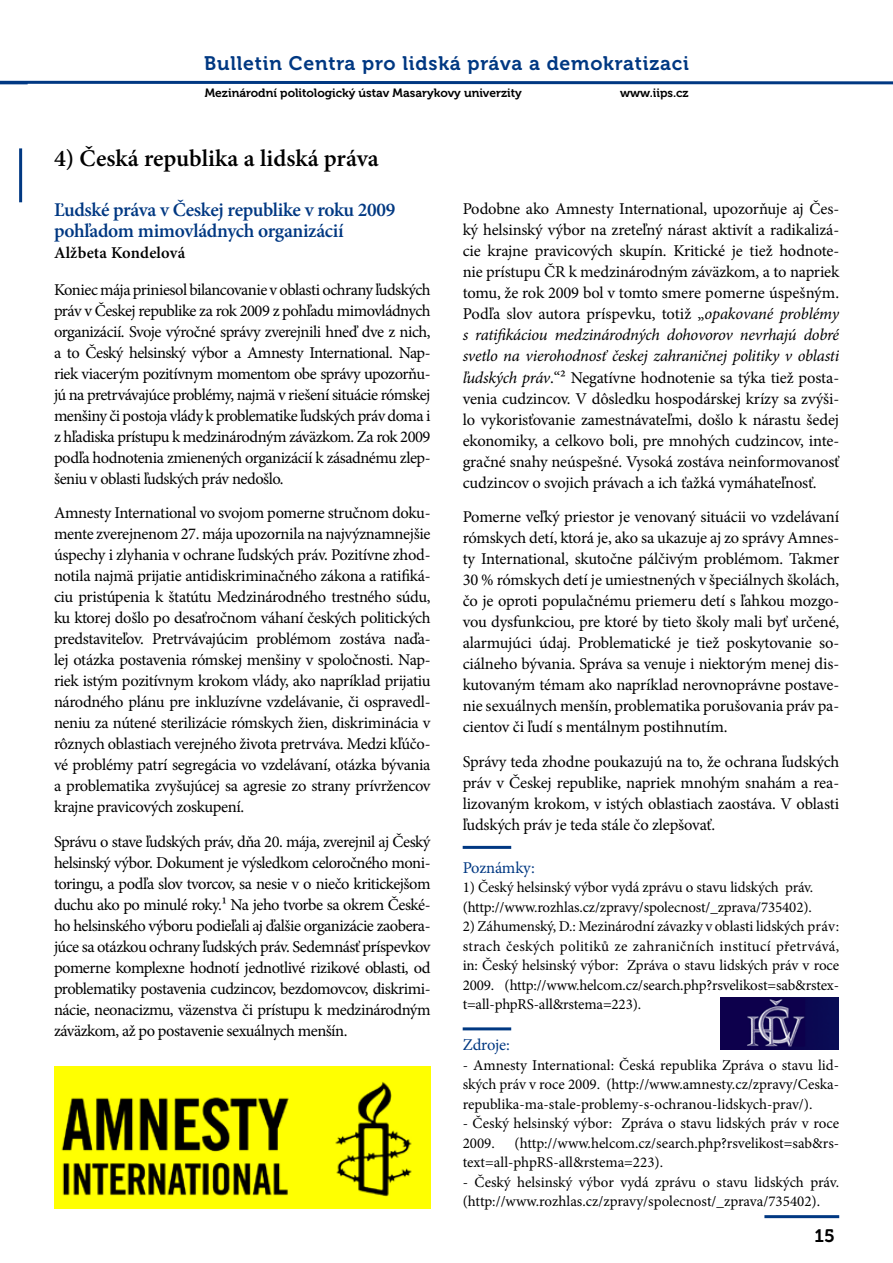
<style>
.page{position:relative;width:893px;height:1263px;background:#fff}
.page>*{position:absolute;margin:0;border:0;box-sizing:border-box;transform-origin:0 0}
.t1{font:600 24px "Minion Pro";color:#000}
.t2{font:600 19.5px/21px "Minion Pro";letter-spacing:-.015em;color:#003882}
.t3{font:19.5px "Museo 700";letter-spacing:.04em;color:#003882}
.t4{font:18px "Museo 700";color:#000}
.t5{font:16.5px/21px "Minion Pro";letter-spacing:-.02em;color:#000;text-align:justify}
.t6{font:600 16.5px "Minion Pro";letter-spacing:.01em;color:#000}
.t7{font:16.5px "Minion Pro";letter-spacing:-.015em;color:#003882}
.t8{font:15px/19.5px "Minion Pro";letter-spacing:-.005em;color:#000}
.t9{font:12px "Museo 700";color:#000}
.s1{font-style:italic}
</style>
<div class="page">
<svg style="left:0;top:80px;width:893px;height:5px"></svg>
<hr style="left:764px;top:1215px;width:75px;height:3px;background:#003882">
<hr style="left:463px;top:846px;width:48px;height:3px;background:#003882">
<hr style="left:463px;top:1027px;width:48px;height:3px;background:#003882">
<hr style="left:19px;top:148px;width:3px;height:54px;background:#003882">
<img style="left:54px;top:1067px;width:237px;height:142px">
<img style="left:291px;top:1067px;width:140px;height:142px">
<img style="left:720px;top:997px;width:119px;height:52px">
<p class="t3" style="left:204px;top:52px;width:486px">Bulletin Centra pro lidská práva a demokratizaci</p>
<p class="t9" style="left:205px;top:87px;width:318px">Mezinárodní politologický ústav Masarykovy univerzity</p>
<p class="t9" style="left:620px;top:87px;width:70px">www.iips.cz</p>
<h1 class="t1" style="left:54px;top:142px;width:326px">4) Česká republika a lidská práva</h1>
<p class="t2" style="left:54px;top:200px;width:343px">Ľudské práva v Českej republike v roku 2009 pohľadom mimovládnych organizácií</p>
<p class="t6" style="left:54px;top:242px;width:133px">Alžbeta Kondelová</p>
<p class="t5" style="left:54px;top:279px;width:378px">Koniec mája priniesol bilancovanie v oblasti ochrany ľudských práv v Českej republike za rok 2009 z pohľadu mimovládnych organizácií. Svoje výročné správy zverejnili hneď dve z nich, a to Český helsinský výbor a Amnesty International. Nap&shy;riek viacerým pozitívnym momentom obe správy upozorňu&shy;jú na pretrvávajúce problémy, najmä v riešení situácie rómskej menšiny či postoja vlády k problematike ľudských práv doma i z hľadiska prístupu k medzinárodným záväzkom. Za rok 2009 podľa hodnotenia zmienených organizácií k zásadnému zlep&shy;šeniu v oblasti ľudských práv nedošlo.</p>
<p class="t5" style="left:54px;top:502px;width:378px">Amnesty International vo svojom pomerne stručnom doku&shy;mente zverejnenom 27. mája upozornila na najvýznamnejšie úspechy i zlyhania v ochrane ľudských práv. Pozitívne zhod&shy;notila najmä prijatie antidiskriminačného zákona a ratifiká&shy;ciu pristúpenia k štatútu Medzinárodného trestného súdu, ku ktorej došlo po desaťročnom váhaní českých politických predstaviteľov. Pretrvávajúcim problémom zostáva naďa&shy;lej otázka postavenia rómskej menšiny v spoločnosti. Nap&shy;riek istým pozitívnym krokom vlády, ako napríklad prijatiu národného plánu pre inkluzívne vzdelávanie, či ospravedl&shy;neniu za nútené sterilizácie rómskych žien, diskriminácia v rôznych oblastiach verejného života pretrváva. Medzi kľúčo&shy;vé problémy patrí segregácia vo vzdelávaní, otázka bývania a problematika zvyšujúcej sa agresie zo strany prívržencov krajne pravicových zoskupení.</p>
<p class="t5" style="left:54px;top:831px;width:378px">Správu o stave ľudských práv, dňa 20. mája, zverejnil aj Český helsinský výbor. Dokument je výsledkom celoročného moni&shy;toringu, a podľa slov tvorcov, sa nesie v o niečo kritickejšom duchu ako po minulé roky.1 Na jeho tvorbe sa okrem České&shy;ho helsinského výboru podieľali aj ďalšie organizácie zaobera&shy;júce sa otázkou ochrany ľudských práv. Sedemnásť príspevkov pomerne komplexne hodnotí jednotlivé rizikové oblasti, od problematiky postavenia cudzincov, bezdomovcov, diskrimi&shy;nácie, neonacizmu, väzenstva či prístupu k medzinárodným záväzkom, až po postavenie sexuálnych menšín.</p>
<p class="t5" style="left:463px;top:199px;width:378px">Podobne ako Amnesty International, upozorňuje aj Čes&shy;ký helsinský výbor na zreteľný nárast aktivít a radikalizá&shy;cie krajne pravicových skupín. Kritické je tiež hodnote&shy;nie prístupu ČR k medzinárodným záväzkom, a to napriek tomu, že rok 2009 bol v tomto smere pomerne úspešným.<br>Podľa slov autora príspevku, totiž „<span class="s1">opakované problémy s ratifikáciou medzinárodných dohovorov nevrhajú dobré svetlo na vierohodnosť českej zahraničnej politiky v oblasti ľudských práv</span>.“2 Negatívne hodnotenie sa týka tiež posta&shy;venia cudzincov. V dôsledku hospodárskej krízy sa zvýši&shy;lo vykorisťovanie zamestnávateľmi, došlo k nárastu šedej ekonomiky, a celkovo boli, pre mnohých cudzincov, inte&shy;gračné snahy neúspešné. Vysoká zostáva neinformovanosť cudzincov o svojich právach a ich ťažká vymáhateľnosť.</p>
<p class="t5" style="left:463px;top:506px;width:378px">Pomerne veľký priestor je venovaný situácii vo vzdelávaní rómskych detí, ktorá je, ako sa ukazuje aj zo správy Amnes&shy;ty International, skutočne pálčivým problémom. Takmer 30 % rómskych detí je umiestnených v špeciálnych školách, čo je oproti populačnému priemeru detí s ľahkou mozgo&shy;vou dysfunkciou, pre ktoré by tieto školy mali byť určené, alarmujúci údaj. Problematické je tiež poskytovanie so&shy;ciálneho bývania. Správa sa venuje i niektorým menej dis&shy;kutovaným témam ako napríklad nerovnoprávne postave&shy;nie sexuálnych menšín, problematika porušovania práv pa&shy;cientov či ľudí s mentálnym postihnutím.</p>
<p class="t5" style="left:463px;top:751px;width:378px">Správy teda zhodne poukazujú na to, že ochrana ľudských práv v Českej republike, napriek mnohým snahám a rea&shy;lizovaným krokom, v istých oblastiach zaostáva. V oblasti ľudských práv je teda stále čo zlepšovať.</p>
<p class="t7" style="left:463px;top:856px;width:74px">Poznámky:</p>
<p class="t8" style="left:463px;top:878px;width:352px">1) Český helsinský výbor vydá zprávu o stavu lidských práv. (http://www.rozhlas.cz/zpravy/spolecnost/_zprava/735402).</p>
<p class="t8" style="left:463px;top:917px;width:378px;text-align:justify">2) Záhumenský, D.: Mezinárodní závazky v oblasti lidských práv: strach českých politiků ze zahraničních institucí přetrvává, in: Český helsinský výbor: Zpráva o stavu lidských práv v roce 2009. (http://www.helcom.cz/search.php?rsvelikost=sab&amp;rstex&shy;t=all-phpRS-all&amp;rstema=223).</p>
<p class="t7" style="left:463px;top:1034px;width:49px">Zdroje:</p>
<p class="t8" style="left:463px;top:1055px;width:378px;text-align:justify">- Amnesty International: Česká republika Zpráva o stavu lid&shy;ských práv v roce 2009. (http://www.amnesty.cz/zpravy/Ceska&shy;republika-ma-stale-problemy-s-ochranou-lidskych-prav/).</p>
<p class="t8" style="left:463px;top:1114px;width:378px">- Český helsinský výbor: Zpráva o stavu lidských práv v roce<br>2009.</p>
<p class="t8" style="left:463px;top:1133px;width:378px;text-indent:52px">(http://www.helcom.cz/search.php?rsvelikost=sab&amp;rs&shy;text=all-phpRS-all&amp;rstema=223).</p>
<p class="t8" style="left:463px;top:1172px;width:378px">- Český helsinský výbor vydá zprávu o stavu lidských práv. (http://www.rozhlas.cz/zpravy/spolecnost/_zprava/735402).</p>
<p class="t4" style="left:814px;top:1226px;width:22px">15</p>
</div>
